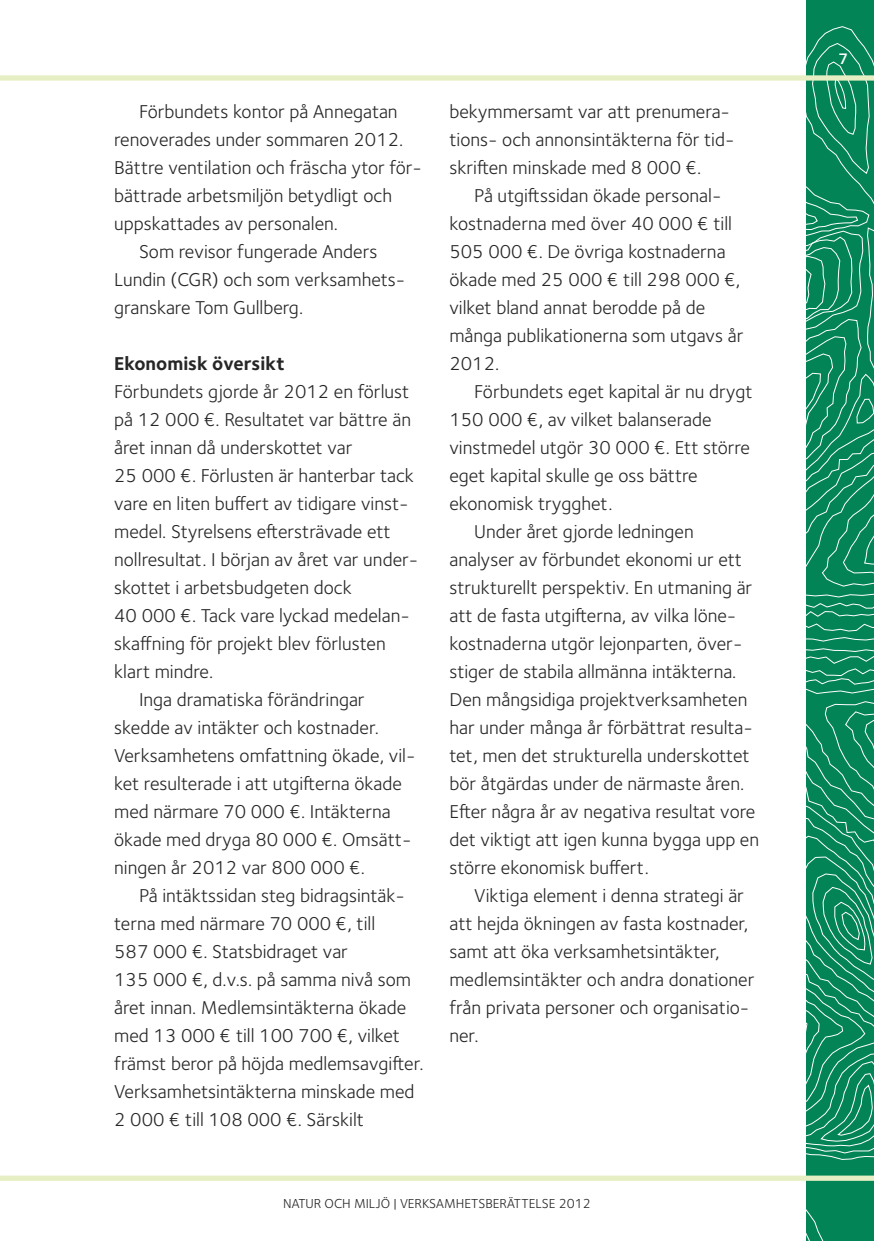
<style>
.page{position:relative;width:874px;height:1241px;background:#fff}
.page>*{position:absolute;margin:0;border:0;box-sizing:border-box;transform-origin:0 0}
.t1{font:19.25px/28px "Foundry Sterling";color:#272627}
.t2{font:700 19.25px "Foundry Sterling";color:#272627}
.t3{font:600 15.75px "Foundry Sterling";color:#fff}
.t4{font:13.47px "Foundry Sterling";color:#272627}
</style>
<div class="page">
<svg style="left:805px;top:0;width:68px;height:1240px;background:#24946d"></svg>
<div style="left:0;top:75px;width:873px;height:6px;background:#e6efc3"></div>
<div style="left:0;top:1175px;width:873px;height:5px;background:#e6efc3"></div>
<p class="t1" style="left:139px;top:99px;width:260px">Förbundets kontor på Annegatan</p>
<p class="t1" style="left:114px;top:127px;width:290px">renoverades under sommaren 2012.</p>
<p class="t1" style="left:114px;top:155px;width:309px">Bättre ventilation och fräscha ytor för-</p>
<p class="t1" style="left:114px;top:183px;width:279px">bättrade arbetsmiljön betydligt och</p>
<p class="t1" style="left:114px;top:211px;width:225px">uppskattades av personalen.</p>
<p class="t1" style="left:139px;top:239px;width:240px">Som revisor fungerade Anders</p>
<p class="t1" style="left:114px;top:267px;width:292px">Lundin (CGR) och som verksamhets-</p>
<p class="t1" style="left:114px;top:295px;width:190px">granskare Tom Gullberg.</p>
<p class="t2" style="left:114px;top:356px;width:172px">Ekonomisk översikt</p>
<p class="t1" style="left:114px;top:379px;width:296px">Förbundets gjorde år 2012 en förlust</p>
<p class="t1" style="left:114px;top:407px;width:298px">på 12 000 €. Resultatet var bättre än</p>
<p class="t1" style="left:114px;top:435px;width:239px">året innan då underskottet var</p>
<p class="t1" style="left:114px;top:463px;width:301px">25 000 €. Förlusten är hanterbar tack</p>
<p class="t1" style="left:114px;top:491px;width:296px">vare en liten buffert av tidigare vinst-</p>
<p class="t1" style="left:114px;top:519px;width:278px">medel. Styrelsens eftersträvade ett</p>
<p class="t1" style="left:114px;top:547px;width:305px">nollresultat. I början av året var under-</p>
<p class="t1" style="left:114px;top:575px;width:239px">skottet i arbetsbudgeten dock</p>
<p class="t1" style="left:114px;top:603px;width:297px">40 000 €. Tack vare lyckad medelan-</p>
<p class="t1" style="left:114px;top:631px;width:273px">skaffning för projekt blev förlusten</p>
<p class="t1" style="left:114px;top:659px;width:100px">klart mindre.</p>
<p class="t1" style="left:139px;top:687px;width:227px">Inga dramatiska förändringar</p>
<p class="t1" style="left:114px;top:715px;width:266px">skedde av intäkter och kostnader.</p>
<p class="t1" style="left:114px;top:743px;width:303px">Verksamhetens omfattning ökade, vil-</p>
<p class="t1" style="left:114px;top:771px;width:289px">ket resulterade i att utgifterna ökade</p>
<p class="t1" style="left:114px;top:799px;width:278px">med närmare 70 000 €. Intäkterna</p>
<p class="t1" style="left:114px;top:827px;width:298px">ökade med dryga 80 000 €. Omsätt-</p>
<p class="t1" style="left:114px;top:855px;width:252px">ningen år 2012 var 800 000 €.</p>
<p class="t1" style="left:139px;top:883px;width:267px">På intäktssidan steg bidragsintäk-</p>
<p class="t1" style="left:114px;top:911px;width:262px">terna med närmare 70 000 €, till</p>
<p class="t1" style="left:114px;top:939px;width:235px">587 000 €. Statsbidraget var</p>
<p class="t1" style="left:114px;top:967px;width:298px">135 000 €, d.v.s. på samma nivå som</p>
<p class="t1" style="left:114px;top:995px;width:293px">året innan. Medlemsintäkterna ökade</p>
<p class="t1" style="left:114px;top:1023px;width:287px">med 13 000 € till 100 700 €, vilket</p>
<p class="t1" style="left:114px;top:1051px;width:311px">främst beror på höjda medlemsavgifter.</p>
<p class="t1" style="left:114px;top:1079px;width:302px">Verksamhetsintäkterna minskade med</p>
<p class="t1" style="left:114px;top:1107px;width:251px">2 000 € till 108 000 €. Särskilt</p>
<p class="t1" style="left:449px;top:99px;width:286px">bekymmersamt var att prenumera&shy;tions- och annonsintäkterna för tid&shy;skriften minskade med 8 000 €.</p>
<p class="t1" style="left:449px;top:183px;width:295px;text-indent:25px">På utgiftssidan ökade personal&shy;kostnaderna med över 40 000 € till<br>505 000 €. De övriga kostnaderna ökade med 25 000 € till 298 000 €, vilket bland annat berodde på de många publikationerna som utgavs år<br>2012.</p>
<p class="t1" style="left:474px;top:379px;width:279px">Förbundets eget kapital är nu drygt</p>
<p class="t1" style="left:449px;top:407px;width:263px">150 000 €, av vilket balanserade</p>
<p class="t1" style="left:449px;top:435px;width:302px">vinstmedel utgör 30 000 €. Ett större</p>
<p class="t1" style="left:449px;top:463px;width:250px">eget kapital skulle ge oss bättre</p>
<p class="t1" style="left:449px;top:491px;width:165px">ekonomisk trygghet.</p>
<p class="t1" style="left:474px;top:519px;width:221px">Under året gjorde ledningen</p>
<p class="t1" style="left:449px;top:547px;width:294px">analyser av förbundet ekonomi ur ett</p>
<p class="t1" style="left:449px;top:575px;width:304px">strukturellt perspektiv. En utmaning är</p>
<p class="t1" style="left:449px;top:603px;width:288px">att de fasta utgifterna, av vilka löne-</p>
<p class="t1" style="left:449px;top:631px;width:294px">kostnaderna utgör lejonparten, över-</p>
<p class="t1" style="left:449px;top:659px;width:288px">stiger de stabila allmänna intäkterna.</p>
<p class="t1" style="left:449px;top:687px;width:299px">Den mångsidiga projektverksamheten</p>
<p class="t1" style="left:449px;top:715px;width:305px">har under många år förbättrat resulta-</p>
<p class="t1" style="left:449px;top:743px;width:301px">tet, men det strukturella underskottet</p>
<p class="t1" style="left:449px;top:771px;width:296px">bör åtgärdas under de närmaste åren.</p>
<p class="t1" style="left:449px;top:799px;width:307px">Efter några år av negativa resultat vore</p>
<p class="t1" style="left:449px;top:827px;width:311px">det viktigt att igen kunna bygga upp en</p>
<p class="t1" style="left:449px;top:855px;width:201px">större ekonomisk buffert.</p>
<p class="t1" style="left:474px;top:883px;width:271px">Viktiga element i denna strategi är</p>
<p class="t1" style="left:449px;top:911px;width:300px">att hejda ökningen av fasta kostnader,</p>
<p class="t1" style="left:449px;top:939px;width:271px">samt att öka verksamhetsintäkter,</p>
<p class="t1" style="left:449px;top:967px;width:306px">medlemsintäkter och andra donationer</p>
<p class="t1" style="left:449px;top:995px;width:301px">från privata personer och organisatio-</p>
<p class="t1" style="left:449px;top:1023px;width:31px">ner.</p>
<p class="t4" style="left:283px;top:1198px;width:309px">NATUR OCH MILJÖ | VERKSAMHETSBERÄTTELSE 2012</p>
<p class="t3" style="left:837px;top:53px;width:11px">7</p>
</div>
